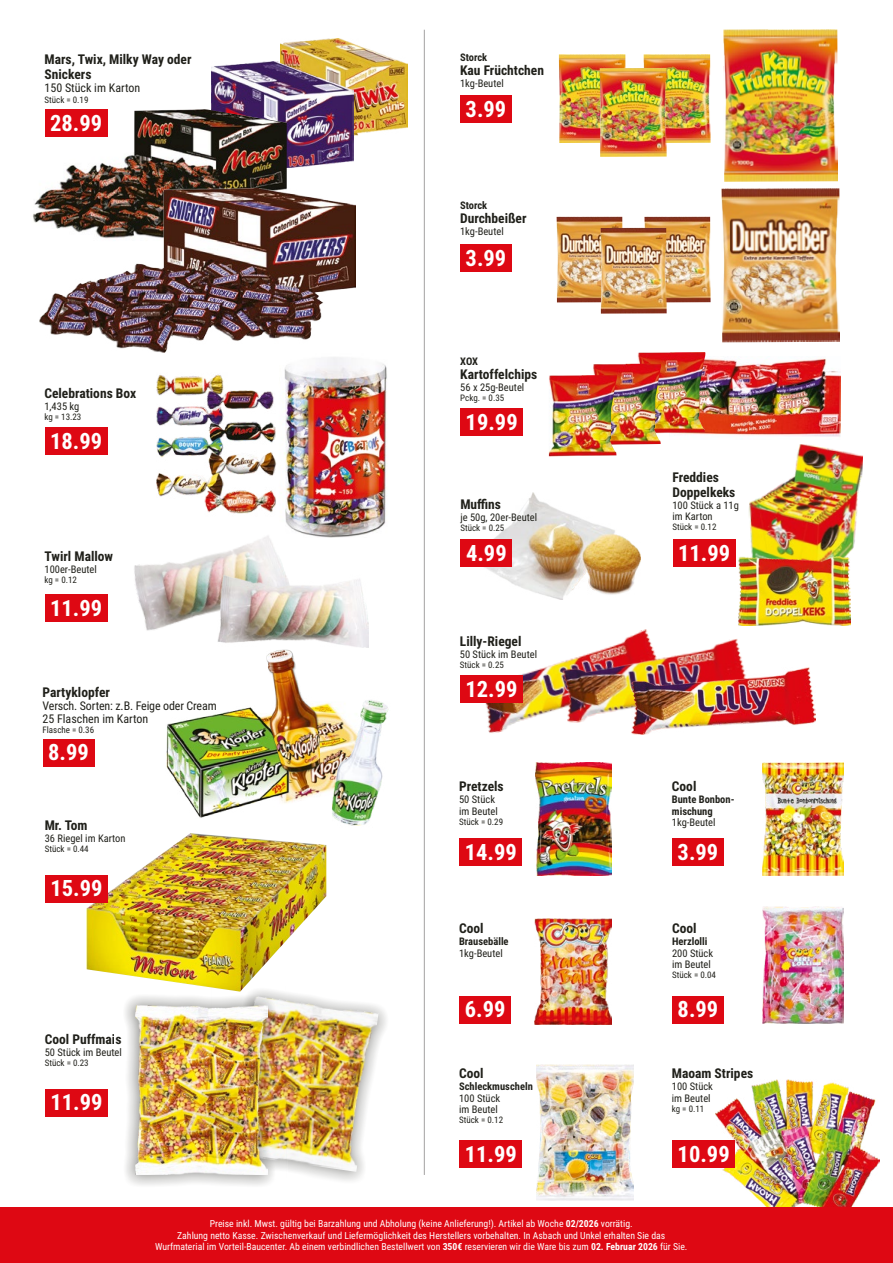
<style>
.page{position:relative;width:893px;height:1263px;background:#fff}
.page>*{position:absolute;margin:0;border:0;box-sizing:border-box;transform-origin:0 0}
.t1{font:700 22.5px "Roboto Condensed";color:#fff}
.t2{font:700 13.5px/14.5px "Roboto Condensed";color:#20201a}
.t3{font:12px/12.9px "Roboto Condensed";color:#20201a}
.t4{font:10.5px/11.4px "Roboto Condensed";color:#20201a}
.t5{font:700 10.5px/11.4px "Roboto Condensed";color:#20201a}
.t6{font:9.75px/11.7px "Roboto Condensed";color:#fff;text-align:center}
.t7{font:9px "Roboto Condensed";color:#20201a}
.s1{font-weight:700}
</style>
<div class="page">
<img style="left:284px;top:354px;width:140px;height:184px">
<img style="left:474px;top:629px;width:175px;height:105px">
<img style="left:561px;top:638px;width:183px;height:85px">
<img style="left:632px;top:667px;width:183px;height:67px">
<img style="left:716px;top:1080px;width:163px;height:127px">
<img style="left:281px;top:38px;width:126px;height:107px">
<img style="left:212px;top:61px;width:141px;height:106px">
<img style="left:33px;top:109px;width:259px;height:114px">
<img style="left:40px;top:188px;width:315px;height:164px">
<img style="left:723px;top:29px;width:115px;height:153px">
<div style="left:460px;top:96px;width:51px;height:27px;background:#de0813"></div>
<div style="left:460px;top:245px;width:51px;height:27px;background:#de0813"></div>
<hr style="left:424px;top:30px;width:1px;height:1145px;background:#a3a2a2">
<div style="left:43px;top:739px;width:51px;height:27px;background:#de0813"></div>
<div style="left:460px;top:838px;width:62px;height:27px;background:#de0813"></div>
<div style="left:460px;top:996px;width:51px;height:27px;background:#de0813"></div>
<div style="left:460px;top:1141px;width:62px;height:27px;background:#de0813"></div>
<div style="left:672px;top:1141px;width:63px;height:27px;background:#de0813"></div>
<div style="left:672px;top:838px;width:51px;height:27px;background:#de0813"></div>
<div style="left:672px;top:996px;width:51px;height:27px;background:#de0813"></div>
<img style="left:556px;top:216px;width:67px;height:86px">
<img style="left:644px;top:216px;width:67px;height:86px">
<img style="left:600px;top:228px;width:67px;height:86px">
<img style="left:721px;top:188px;width:119px;height:154px">
<div style="left:45px;top:594px;width:62px;height:27px;background:#de0813"></div>
<div style="left:45px;top:428px;width:62px;height:27px;background:#de0813"></div>
<div style="left:45px;top:109px;width:62px;height:27px;background:#de0813"></div>
<img style="left:290px;top:703px;width:42px;height:99px">
<img style="left:166px;top:707px;width:124px;height:111px">
<img style="left:266px;top:649px;width:54px;height:134px">
<img style="left:332px;top:700px;width:57px;height:126px">
<img style="left:559px;top:54px;width:67px;height:89px">
<img style="left:644px;top:54px;width:67px;height:89px">
<img style="left:600px;top:68px;width:67px;height:89px">
<div style="left:460px;top:408px;width:63px;height:27px;background:#de0813"></div>
<img style="left:681px;top:358px;width:159px;height:81px">
<img style="left:637px;top:352px;width:69px;height:82px">
<img style="left:593px;top:364px;width:68px;height:81px">
<img style="left:549px;top:375px;width:68px;height:81px">
<img style="left:156px;top:373px;width:132px;height:143px">
<div style="left:460px;top:675px;width:63px;height:27px;background:#de0813"></div>
<img style="left:535px;top:918px;width:77px;height:107px">
<img style="left:763px;top:763px;width:80px;height:112px">
<img style="left:762px;top:906px;width:82px;height:117px">
<img style="left:535px;top:762px;width:76px;height:113px">
<img style="left:536px;top:1064px;width:98px;height:137px">
<img style="left:749px;top:444px;width:114px;height:146px">
<img style="left:738px;top:556px;width:112px;height:69px">
<div style="left:673px;top:540px;width:62px;height:27px;background:#de0813"></div>
<img style="left:134px;top:532px;width:159px;height:99px">
<img style="left:218px;top:575px;width:151px;height:72px">
<img style="left:479px;top:493px;width:162px;height:106px">
<div style="left:461px;top:540px;width:51px;height:27px;background:#de0813"></div>
<img style="left:86px;top:833px;width:240px;height:144px">
<div style="left:45px;top:875px;width:63px;height:27px;background:#de0813"></div>
<div style="left:45px;top:1089px;width:63px;height:27px;background:#de0813"></div>
<img style="left:125px;top:977px;width:261px;height:208px">
<img style="left:135px;top:1005px;width:132px;height:170px">
<div style="left:0;top:1207px;width:893px;height:56px;background:#de0813"></div>
<h2 class="t2" style="left:45px;top:52px;width:149px">Mars, Twix, Milky Way oder<br>Snickers</h2>
<p class="t3" style="left:45px;top:81px;width:97px">150 Stück im Karton</p>
<p class="t7" style="left:45px;top:93px;width:46px">Stück = 0.19</p>
<h1 class="t1" style="left:50px;top:107px;width:54px">28.99</h1>
<h2 class="t2" style="left:44px;top:386px;width:93px">Celebrations Box</h2>
<p class="t4" style="left:44px;top:400px;width:37px">1,435 kg</p>
<p class="t7" style="left:44px;top:411px;width:38px">kg = 13.23</p>
<h1 class="t1" style="left:50px;top:425px;width:54px">18.99</h1>
<h2 class="t2" style="left:45px;top:548px;width:70px">Twirl Mallow</h2>
<p class="t4" style="left:45px;top:563px;width:54px">100er-Beutel</p>
<p class="t7" style="left:45px;top:574px;width:34px">kg = 0.12</p>
<h1 class="t1" style="left:50px;top:592px;width:54px">11.99</h1>
<h2 class="t2" style="left:43px;top:684px;width:69px">Partyklopfer</h2>
<p class="t3" style="left:43px;top:699px;width:176px">Versch. Sorten: z.B. Feige oder Cream<br>25 Flaschen im Karton</p>
<p class="t7" style="left:43px;top:724px;width:53px">Flasche = 0.36</p>
<h1 class="t1" style="left:48px;top:737px;width:42px">8.99</h1>
<h2 class="t2" style="left:45px;top:817px;width:44px">Mr. Tom</h2>
<p class="t4" style="left:45px;top:832px;width:82px">36 Riegel im Karton</p>
<p class="t7" style="left:45px;top:843px;width:46px">Stück = 0.44</p>
<h1 class="t1" style="left:50px;top:873px;width:54px">15.99</h1>
<h2 class="t2" style="left:45px;top:1031px;width:78px">Cool Puffmais</h2>
<p class="t4" style="left:45px;top:1046px;width:79px">50 Stück im Beutel</p>
<p class="t7" style="left:45px;top:1056px;width:46px">Stück = 0.23</p>
<h1 class="t1" style="left:50px;top:1087px;width:54px">11.99</h1>
<p class="t5" style="left:460px;top:51px;width:29px">Storck</p>
<h2 class="t2" style="left:460px;top:62px;width:85px">Kau Früchtchen</h2>
<p class="t4" style="left:460px;top:77px;width:45px">1kg-Beutel</p>
<h1 class="t1" style="left:466px;top:93px;width:42px">3.99</h1>
<p class="t5" style="left:460px;top:200px;width:29px">Storck</p>
<h2 class="t2" style="left:460px;top:211px;width:68px">Durchbeißer</h2>
<p class="t4" style="left:460px;top:226px;width:45px">1kg-Beutel</p>
<h1 class="t1" style="left:466px;top:242px;width:42px">3.99</h1>
<p class="t5" style="left:460px;top:355px;width:19px">XOX</p>
<h2 class="t2" style="left:460px;top:367px;width:78px">Kartoffelchips</h2>
<p class="t4" style="left:460px;top:381px;width:66px">56 x 25g-Beutel</p>
<p class="t7" style="left:460px;top:392px;width:45px">Pckg. = 0.35</p>
<h1 class="t1" style="left:466px;top:406px;width:54px">19.99</h1>
<h2 class="t2" style="left:460px;top:496px;width:42px">Muffins</h2>
<p class="t4" style="left:460px;top:511px;width:78px">je 50g, 20er-Beutel</p>
<p class="t7" style="left:460px;top:521px;width:46px">Stück = 0.25</p>
<h1 class="t1" style="left:466px;top:537px;width:42px">4.99</h1>
<h2 class="t2" style="left:460px;top:633px;width:63px">Lilly-Riegel</h2>
<p class="t4" style="left:460px;top:648px;width:79px">50 Stück im Beutel</p>
<p class="t7" style="left:460px;top:658px;width:46px">Stück = 0.25</p>
<h1 class="t1" style="left:465px;top:673px;width:54px">12.99</h1>
<h2 class="t2" style="left:459px;top:779px;width:46px">Pretzels</h2>
<p class="t4" style="left:459px;top:793px;width:40px">50 Stück im Beutel</p>
<p class="t7" style="left:459px;top:815px;width:46px">Stück = 0.29</p>
<h1 class="t1" style="left:465px;top:836px;width:54px">14.99</h1>
<h2 class="t2" style="left:459px;top:921px;width:26px">Cool</h2>
<p class="t5" style="left:459px;top:935px;width:51px">Brausebälle</p>
<p class="t4" style="left:459px;top:947px;width:45px">1kg-Beutel</p>
<h1 class="t1" style="left:465px;top:994px;width:42px">6.99</h1>
<h2 class="t2" style="left:459px;top:1066px;width:26px">Cool</h2>
<p class="t5" style="left:459px;top:1080px;width:75px">Schleckmuscheln</p>
<p class="t4" style="left:459px;top:1092px;width:43px">100 Stück im Beutel</p>
<p class="t7" style="left:459px;top:1113px;width:46px">Stück = 0.12</p>
<h2 class="t2" style="left:672px;top:470px;width:64px">Freddies<br>Doppelkeks</h2>
<p class="t4" style="left:672px;top:499px;width:68px">100 Stück a 11g im Karton</p>
<p class="t7" style="left:672px;top:521px;width:46px">Stück = 0.12</p>
<h1 class="t1" style="left:678px;top:537px;width:54px">11.99</h1>
<h2 class="t2" style="left:672px;top:779px;width:26px">Cool</h2>
<p class="t5" style="left:672px;top:793px;width:64px">Bunte Bonbon&shy;mischung</p>
<p class="t4" style="left:672px;top:816px;width:45px">1kg-Beutel</p>
<h1 class="t1" style="left:678px;top:836px;width:42px">3.99</h1>
<h2 class="t2" style="left:672px;top:921px;width:26px">Cool</h2>
<p class="t5" style="left:672px;top:935px;width:37px">Herzlolli</p>
<p class="t4" style="left:672px;top:947px;width:43px">200 Stück im Beutel</p>
<p class="t7" style="left:672px;top:968px;width:46px">Stück = 0.04</p>
<h1 class="t1" style="left:678px;top:994px;width:42px">8.99</h1>
<h2 class="t2" style="left:672px;top:1066px;width:83px">Maoam Stripes</h2>
<p class="t4" style="left:672px;top:1080px;width:43px">100 Stück im Beutel</p>
<p class="t7" style="left:672px;top:1102px;width:34px">kg = 0.11</p>
<h1 class="t1" style="left:465px;top:1138px;width:54px">11.99</h1>
<h1 class="t1" style="left:678px;top:1138px;width:54px">10.99</h1>
<p class="t6" style="left:155px;top:1217px;width:534px">Preise inkl. Mwst. gültig bei Barzahlung und Abholung (keine Anlieferung!). Artikel ab Woche <span class="s1">02/2026</span> vorrätig.<br>Zahlung netto Kasse. Zwischenverkauf und Liefermöglichkeit des Herstellers vorbehalten. In Asbach und Unkel erhalten Sie das<br>Wurfmaterial im Vorteil-Baucenter. Ab einem verbindlichen Bestellwert von <span class="s1">350€</span> reservieren wir die Ware bis zum <span class="s1">02. Februar 2026</span> für Sie.</p>
</div>
